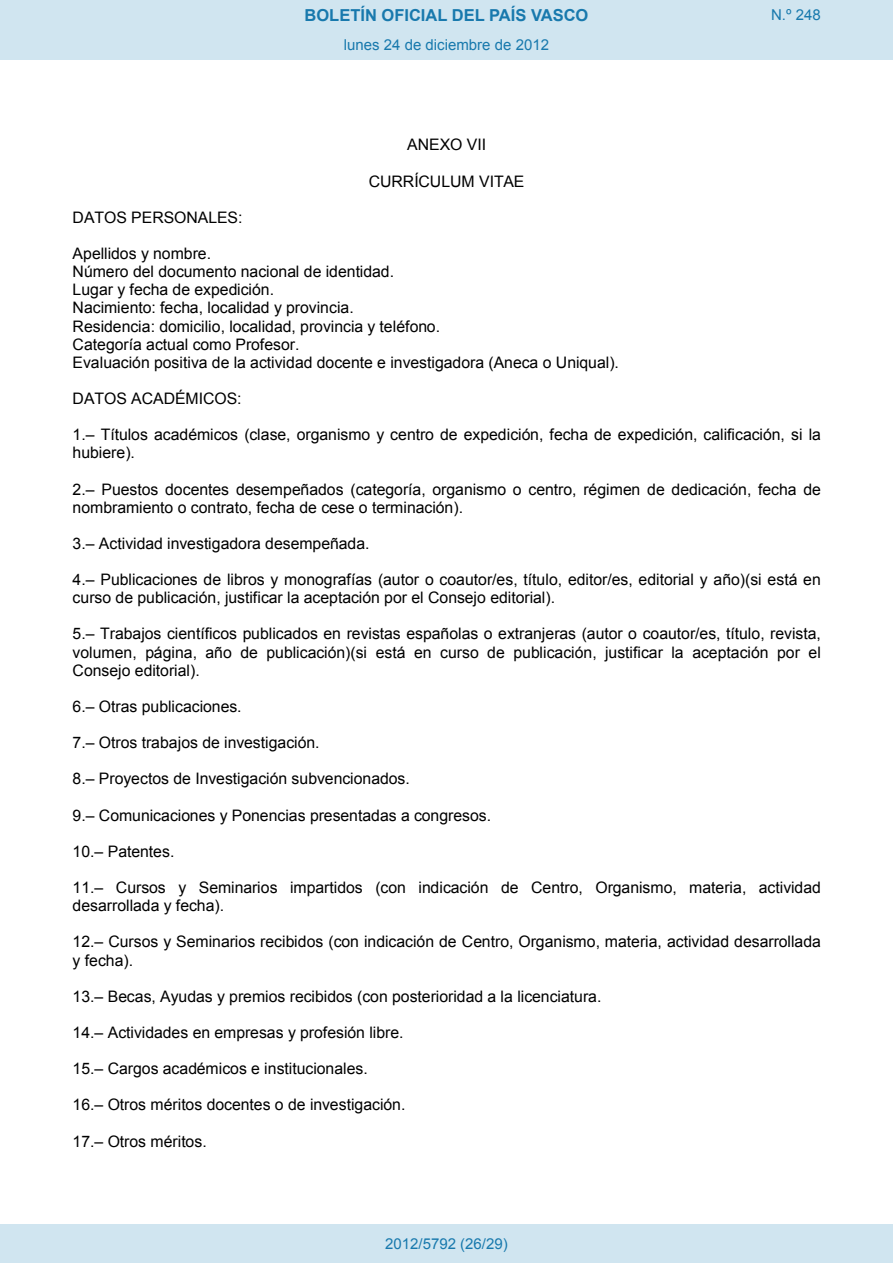
<style>
.page{position:relative;width:893px;height:1263px;background:#fff}
.page>*{position:absolute;margin:0;border:0;box-sizing:border-box;transform-origin:0 0}
.t1{font:700 16.5px "Arial";color:#1879ad}
.t2{font:15.9px/18.1px "Arial";color:#000}
.Paginacion_Centro{font:15px "Arial";color:#1879ad}
</style>
<div class="page">
<div style="left:0;top:0;width:893px;height:60px;background:#d0e5f0"></div>
<div style="left:0;top:1225px;width:893px;height:38px;background:#d0e5f0"></div>
<p class="t1" style="left:305px;top:4px;width:285px">BOLETÍN OFICIAL DEL PAÍS VASCO</p>
<p class="Paginacion_Centro" style="left:771px;top:5px;width:51px">N.º 248</p>
<p class="Paginacion_Centro" style="left:344px;top:35px;width:207px">lunes 24 de diciembre de 2012</p>
<p class="t2" style="left:407px;top:136px;width:80px">ANEXO VII</p>
<p class="t2" style="left:369px;top:172px;width:157px">CURRÍCULUM VITAE</p>
<p class="t2" style="left:73px;top:208px;width:171px">DATOS PERSONALES:</p>
<p class="t2" style="left:73px;top:245px;width:548px">Apellidos y nombre.<br>Número del documento nacional de identidad.<br>Lugar y fecha de expedición.<br>Nacimiento: fecha, localidad y provincia.<br>Residencia: domicilio, localidad, provincia y teléfono.<br>Categoría actual como Profesor.<br>Evaluación positiva de la actividad docente e investigadora (Aneca o Uniqual).</p>
<p class="t2" style="left:73px;top:389px;width:171px">DATOS ACADÉMICOS:</p>
<p class="t2" style="left:73px;top:426px;width:750px">1.– Títulos académicos (clase, organismo y centro de expedición, fecha de expedición, calificación, si la hubiere).</p>
<p class="t2" style="left:73px;top:480px;width:750px">2.– Puestos docentes desempeñados (categoría, organismo o centro, régimen de dedicación, fecha de nombramiento o contrato, fecha de cese o terminación).</p>
<p class="t2" style="left:73px;top:534px;width:298px">3.– Actividad investigadora desempeñada.</p>
<p class="t2" style="left:73px;top:571px;width:750px">4.– Publicaciones de libros y monografías (autor o coautor/es, título, editor/es, editorial y año)(si está en curso de publicación, justificar la aceptación por el Consejo editorial).</p>
<p class="t2" style="left:73px;top:625px;width:750px;text-align:justify">5.– Trabajos científicos publicados en revistas españolas o extranjeras (autor o coautor/es, título, revista, volumen, página, año de publicación)(si está en curso de publicación, justificar la aceptación por el Consejo editorial).</p>
<p class="t2" style="left:73px;top:697px;width:171px">6.– Otras publicaciones.</p>
<p class="t2" style="left:73px;top:734px;width:248px">7.– Otros trabajos de investigación.</p>
<p class="t2" style="left:73px;top:770px;width:339px">8.– Proyectos de Investigación subvencionados.</p>
<p class="t2" style="left:73px;top:806px;width:420px">9.– Comunicaciones y Ponencias presentadas a congresos.</p>
<p class="t2" style="left:73px;top:842px;width:103px">10.– Patentes.</p>
<p class="t2" style="left:73px;top:878px;width:750px">11.– Cursos y Seminarios impartidos (con indicación de Centro, Organismo, materia, actividad desarrollada y fecha).</p>
<p class="t2" style="left:73px;top:933px;width:750px">12.– Cursos y Seminarios recibidos (con indicación de Centro, Organismo, materia, actividad desarrollada y fecha).</p>
<p class="t2" style="left:73px;top:987px;width:530px">13.– Becas, Ayudas y premios recibidos (con posterioridad a la licenciatura.</p>
<p class="t2" style="left:73px;top:1023px;width:333px">14.– Actividades en empresas y profesión libre.</p>
<p class="t2" style="left:73px;top:1059px;width:297px">15.– Cargos académicos e institucionales.</p>
<p class="t2" style="left:73px;top:1096px;width:334px">16.– Otros méritos docentes o de investigación.</p>
<p class="t2" style="left:73px;top:1132px;width:136px">17.– Otros méritos.</p>
<p class="Paginacion_Centro" style="left:385px;top:1234px;width:124px">2012/5792 (26/29)</p>
</div>
